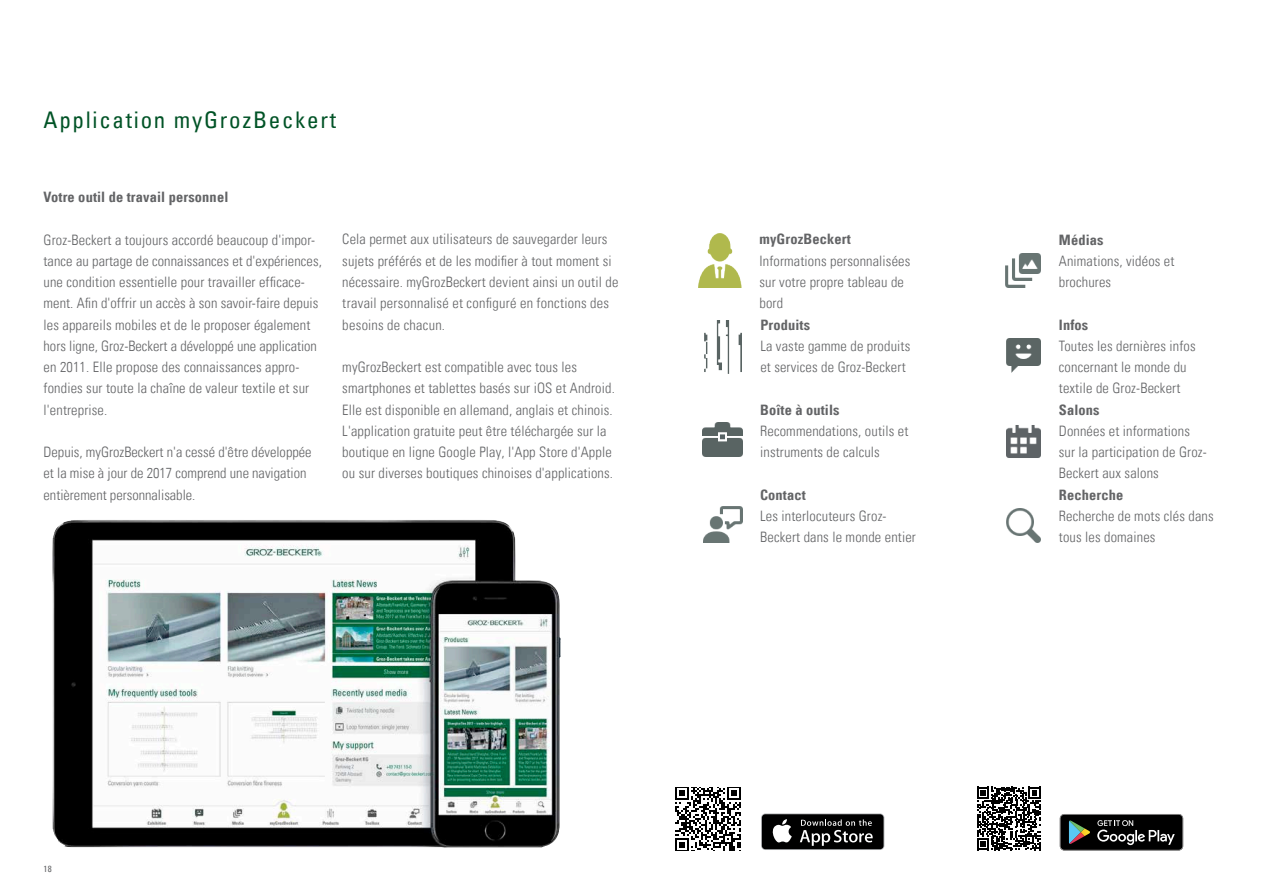
<style>
.page{position:relative;width:1263px;height:893px;background:#fff}
.page>*{position:absolute;margin:0;border:0;box-sizing:border-box;transform-origin:0 0}
.t1{font:condensed 22.95px "Univers Com 57";letter-spacing:.075em;color:#005326}
.t2{font:14.4px/21.3px "Univers Com 47 Light Cond";letter-spacing:.01em;color:#636466}
.t3{font:14.4px "Univers Com 67 Bold Cond";letter-spacing:.01em;color:#636466}
.t4{font:condensed 9px "Univers Com 57";color:#636466}
</style>
<div class="page">
<img style="left:698px;top:234px;width:44px;height:53px">
<img style="left:704px;top:320px;width:38px;height:53px">
<img style="left:703px;top:422px;width:39px;height:35px">
<img style="left:703px;top:507px;width:39px;height:35px">
<img style="left:1005px;top:254px;width:36px;height:33px">
<img style="left:1006px;top:339px;width:34px;height:34px">
<img style="left:1006px;top:425px;width:34px;height:33px">
<img style="left:1006px;top:508px;width:34px;height:34px">
<svg style="left:761px;top:813px;width:123px;height:37px"></svg>
<div style="left:762px;top:814px;width:121px;height:35px;background:#000;border-radius:4px"></div>
<svg style="left:772px;top:819px;width:20px;height:23px"></svg>
<svg style="left:800px;top:819px;width:73px;height:27px"></svg>
<svg style="left:1060px;top:814px;width:123px;height:36px;background:#272928"></svg>
<svg style="left:977px;top:787px;width:64px;height:63px"></svg>
<svg style="left:675px;top:787px;width:66px;height:63px"></svg>
<img style="left:52px;top:520px;width:509px;height:328px">
<h1 class="t1" style="left:44px;top:105px;width:294px">Application myGrozBeckert</h1>
<p class="t3" style="left:44px;top:188px;width:186px">Votre outil de travail personnel</p>
<p class="t2" style="left:44px;top:229px;width:280px">Groz-Beckert a toujours accordé beaucoup d'impor&shy;tance au partage de connaissances et d'expériences, une condition essentielle pour travailler efficace&shy;ment. Afin d'offrir un accès à son savoir-faire depuis les appareils mobiles et de le proposer également hors ligne, Groz-Beckert a développé une application en 2011. Elle propose des connaissances appro&shy;fondies sur toute la chaîne de valeur textile et sur l'entreprise.</p>
<p class="t2" style="left:44px;top:441px;width:269px">Depuis, myGrozBeckert n'a cessé d'être développée et la mise à jour de 2017 comprend une navigation entièrement personnalisable.</p>
<p class="t2" style="left:342px;top:229px;width:278px">Cela permet aux utilisateurs de sauvegarder leurs sujets préférés et de les modifier à tout moment si nécessaire. myGrozBeckert devient ainsi un outil de travail personnalisé et configuré en fonctions des besoins de chacun.</p>
<p class="t2" style="left:342px;top:356px;width:274px">myGrozBeckert est compatible avec tous les smartphones et tablettes basés sur iOS et Android.<br>Elle est disponible en allemand, anglais et chinois.<br>L'application gratuite peut être téléchargée sur la boutique en ligne Google Play, l'App Store d'Apple ou sur diverses boutiques chinoises d'applications.</p>
<p class="t4" style="left:44px;top:863px;width:10px">18</p>
<p class="t3" style="left:759px;top:230px;width:93px">myGrozBeckert</p>
<p class="t2" style="left:759px;top:250px;width:152px">Informations personnalisées sur votre propre tableau de bord</p>
<p class="t3" style="left:760px;top:316px;width:51px">Produits</p>
<p class="t2" style="left:760px;top:335px;width:151px">La vaste gamme de produits et services de Groz-Beckert</p>
<p class="t3" style="left:760px;top:401px;width:81px">Boîte à outils</p>
<p class="t2" style="left:760px;top:420px;width:150px">Recommendations, outils et instruments de calculs</p>
<p class="t3" style="left:760px;top:486px;width:47px">Contact</p>
<p class="t2" style="left:760px;top:505px;width:157px">Les interlocuteurs Groz-<br>Beckert dans le monde entier</p>
<p class="t3" style="left:1059px;top:231px;width:46px">Médias</p>
<p class="t2" style="left:1059px;top:250px;width:117px">Animations, vidéos et brochures</p>
<p class="t3" style="left:1059px;top:316px;width:31px">Infos</p>
<p class="t2" style="left:1059px;top:335px;width:138px">Toutes les dernières infos concernant le monde du textile de Groz-Beckert</p>
<p class="t3" style="left:1059px;top:401px;width:42px">Salons</p>
<p class="t2" style="left:1059px;top:420px;width:149px">Données et informations sur la participation de Groz-<br>Beckert aux salons</p>
<p class="t3" style="left:1059px;top:486px;width:66px">Recherche</p>
<p class="t2" style="left:1059px;top:505px;width:156px">Recherche de mots clés dans tous les domaines</p>
</div>
